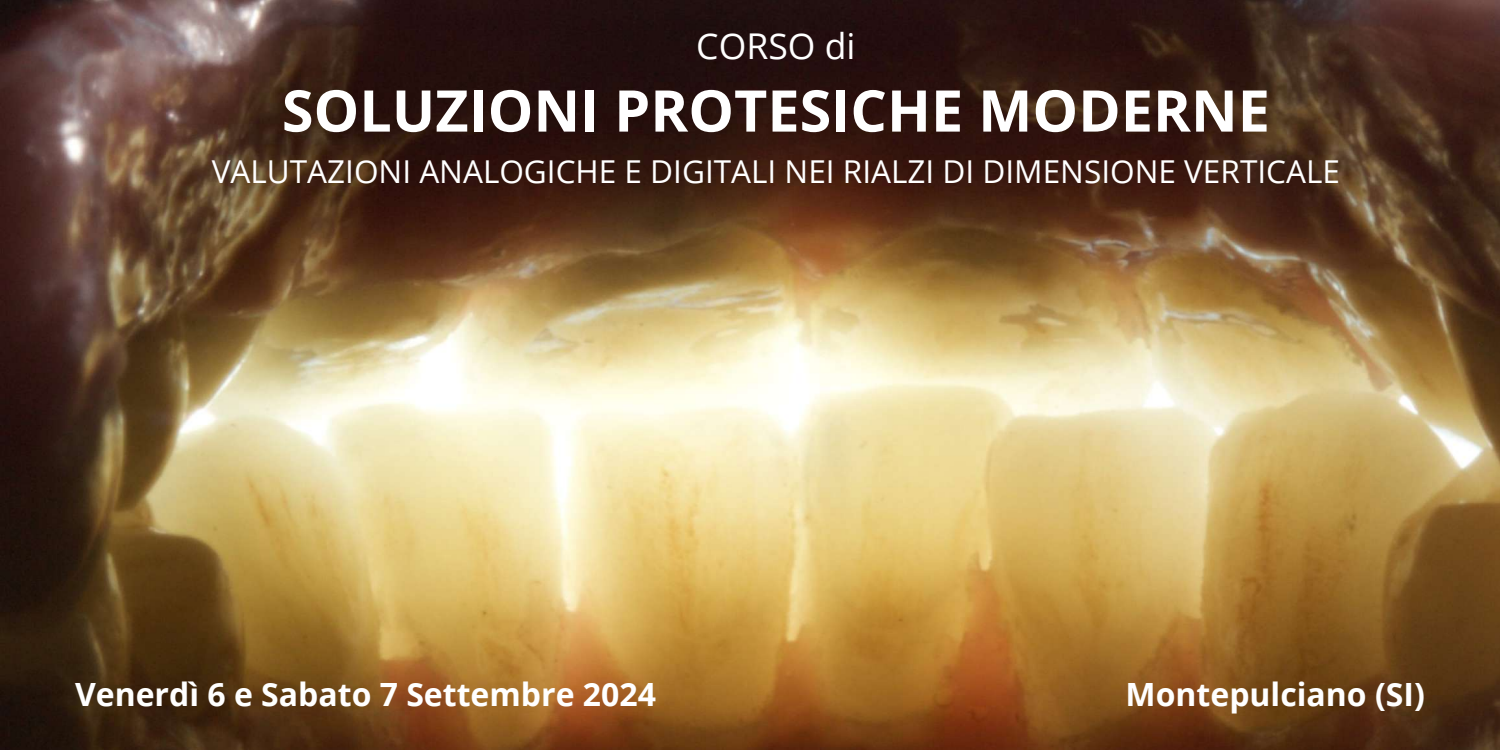
<style>
.page{position:relative;width:1500px;height:750px;background:#fff}
.page>*{position:absolute;margin:0;border:0;box-sizing:border-box;transform-origin:0 0}
.t1{font:700 57.5px "Open Sans";color:#fff}
.t2{font:35.5px "Open Sans";color:#fff}
.t3{font:700 32px "Open Sans";color:#fff}
.t4{font:31.5px "Open Sans";color:#fff}
</style>
<div class="page">
<img style="left:0;top:0;width:1500px;height:750px">
<p class="t2" style="left:696px;top:21px;width:161px">CORSO di</p>
<h1 class="t1" style="left:282px;top:70px;width:990px">SOLUZIONI PROTESICHE MODERNE</h1>
<p class="t4" style="left:212px;top:150px;width:1130px">VALUTAZIONI ANALOGICHE E DIGITALI NEI RIALZI DI DIMENSIONE VERTICALE</p>
<p class="t3" style="left:75px;top:671px;width:582px">Venerdì 6 e Sabato 7 Settembre 2024</p>
<p class="t3" style="left:1126px;top:671px;width:301px">Montepulciano (SI)</p>
</div>
